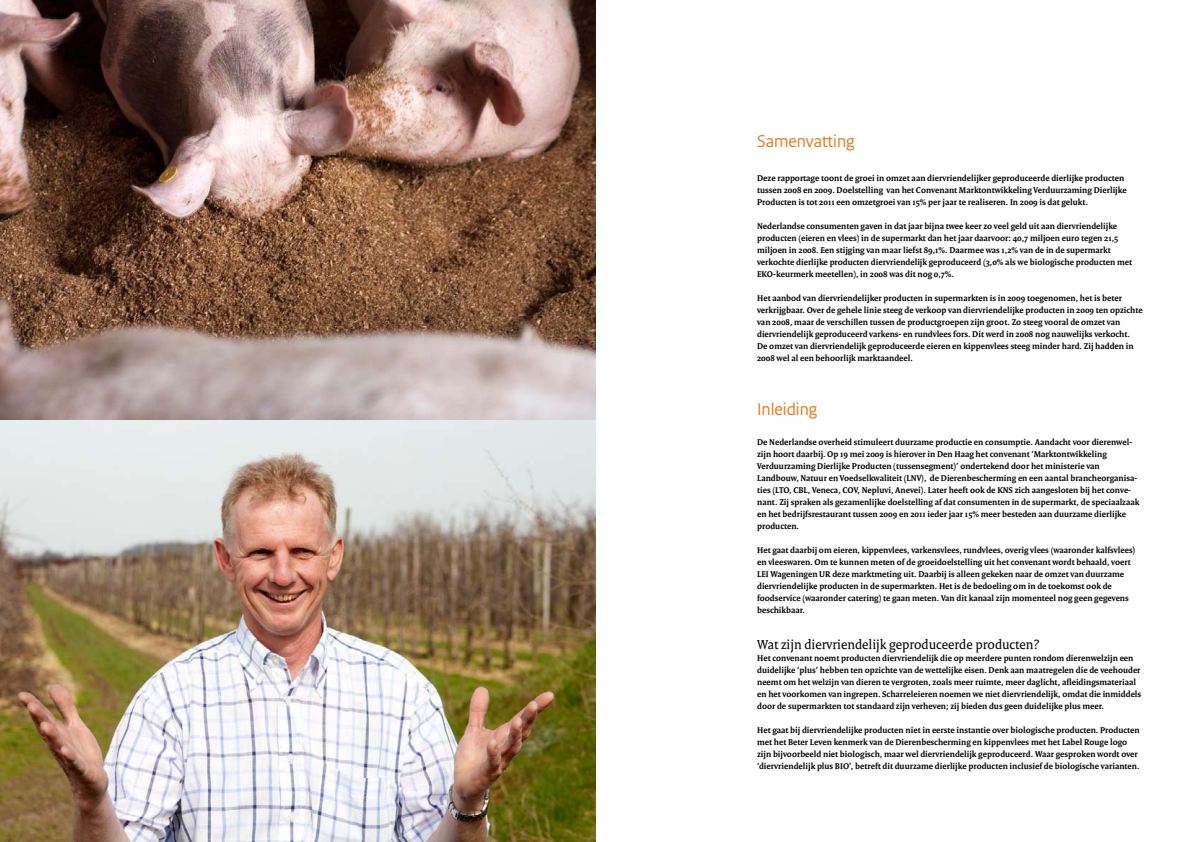
<style>
.page{position:relative;width:1191px;height:842px;background:#fff}
.page>*{position:absolute;margin:0;border:0;box-sizing:border-box;transform-origin:0 0}
.t1{font:18px "Rijksoverheid Sans";color:#eb6e08}
.t2{font:14px "Rijksoverheid Serif";color:#000}
.t3{font:700 9px/12px "Rijksoverheid Serif";color:#000}
</style>
<div class="page">
<img style="left:0;top:0;width:595px;height:421px">
<img style="left:0;top:421px;width:595px;height:421px">
<h1 class="t1" style="left:757px;top:130px;width:99px">Samenvatting</h1>
<p class="t3" style="left:757px;top:172px;width:371px">Deze rapportage toont de groei in omzet aan diervriendelijker geproduceerde dierlijke producten tussen 2008 en 2009. Doelstelling van het Convenant Marktontwikkeling Verduurzaming Dierlijke<br>Producten is tot 2011 een omzetgroei van 15% per jaar te realiseren. In 2009 is dat gelukt.</p>
<p class="t3" style="left:757px;top:220px;width:376px">Nederlandse consumenten gaven in dat jaar bijna twee keer zo veel geld uit aan diervriendelijke producten (eieren en vlees) in de supermarkt dan het jaar daarvoor: 40,7 miljoen euro tegen 21,5 miljoen in 2008. Een stijging van maar liefst 89,1%. Daarmee was 1,2% van de in de supermarkt verkochte dierlijke producten diervriendelijk geproduceerd (3,0% als we biologische producten met EKO-keurmerk meetellen), in 2008 was dit nog 0,7%.</p>
<p class="t3" style="left:757px;top:292px;width:387px">Het aanbod van diervriendelijker producten in supermarkten is in 2009 toegenomen, het is beter verkrijgbaar. Over de gehele linie steeg de verkoop van diervriendelijke producten in 2009 ten opzichte van 2008, maar de verschillen tussen de productgroepen zijn groot. Zo steeg vooral de omzet van diervriendelijk geproduceerd varkens- en rundvlees fors. Dit werd in 2008 nog nauwelijks verkocht.<br>De omzet van diervriendelijk geproduceerde eieren en kippenvlees steeg minder hard. Zij hadden in 2008 wel al een behoorlijk marktaandeel.</p>
<h1 class="t1" style="left:757px;top:399px;width:62px">Inleiding</h1>
<p class="t3" style="left:757px;top:436px;width:384px">De Nederlandse overheid stimuleert duurzame productie en consumptie. Aandacht voor dierenwel&shy;zijn hoort daarbij. Op 19 mei 2009 is hierover in Den Haag het convenant ‘Marktontwikkeling Verduurzaming Dierlijke Producten (tussensegment)’ ondertekend door het ministerie van Landbouw, Natuur en Voedselkwaliteit (LNV), de Dierenbescherming en een aantal brancheorganisa&shy;ties (LTO, CBL, Veneca, COV, Nepluvi, Anevei). Later heeft ook de KNS zich aangesloten bij het conve&shy;nant. Zij spraken als gezamenlijke doelstelling af dat consumenten in de supermarkt, de speciaalzaak en het bedrijfsrestaurant tussen 2009 en 2011 ieder jaar 15% meer besteden aan duurzame dierlijke producten.</p>
<p class="t3" style="left:757px;top:544px;width:380px">Het gaat daarbij om eieren, kippenvlees, varkensvlees, rundvlees, overig vlees (waaronder kalfsvlees) en vleeswaren. Om te kunnen meten of de groeidoelstelling uit het convenant wordt behaald, voert LEI Wageningen UR deze marktmeting uit. Daarbij is alleen gekeken naar de omzet van duurzame diervriendelijke producten in de supermarkten. Het is de bedoeling om in de toekomst ook de foodservice (waaronder catering) te gaan meten. Van dit kanaal zijn momenteel nog geen gegevens beschikbaar.</p>
<h2 class="t2" style="left:757px;top:636px;width:284px">Wat zijn diervriendelijk geproduceerde producten?</h2>
<p class="t3" style="left:757px;top:652px;width:385px">Het convenant noemt producten diervriendelijk die op meerdere punten rondom dierenwelzijn een duidelijke ‘plus’ hebben ten opzichte van de wettelijke eisen. Denk aan maatregelen die de veehouder neemt om het welzijn van dieren te vergroten, zoals meer ruimte, meer daglicht, afleidingsmateriaal en het voorkomen van ingrepen. Scharreleieren noemen we niet diervriendelijk, omdat die inmiddels door de supermarkten tot standaard zijn verheven; zij bieden dus geen duidelijke plus meer.</p>
<p class="t3" style="left:757px;top:724px;width:384px">Het gaat bij diervriendelijke producten niet in eerste instantie over biologische producten. Producten met het Beter Leven kenmerk van de Dierenbescherming en kippenvlees met het Label Rouge logo zijn bijvoorbeeld niet biologisch, maar wel diervriendelijk geproduceerd. Waar gesproken wordt over ‘diervriendelijk plus BIO’, betreft dit duurzame dierlijke producten inclusief de biologische varianten.</p>
</div>
